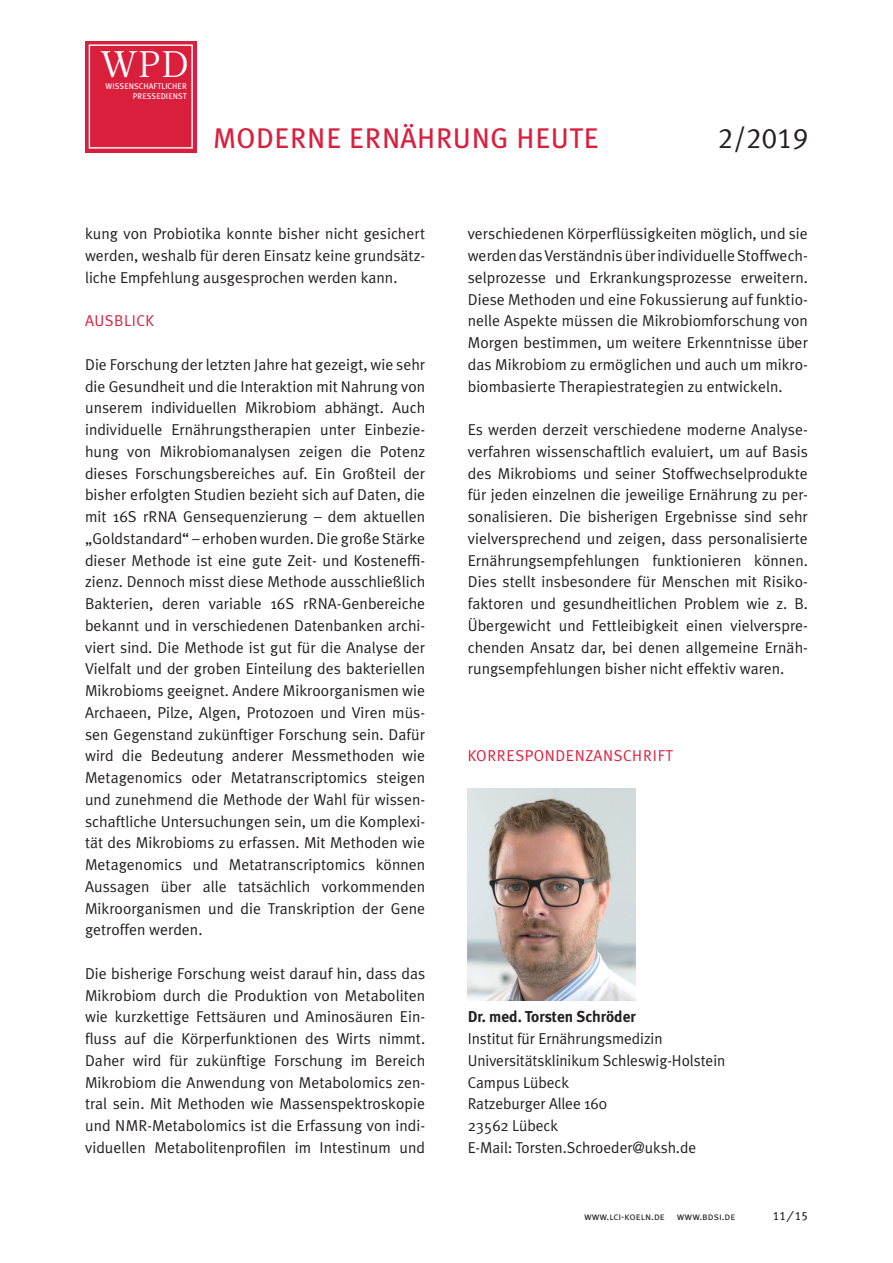
<style>
.page{position:relative;width:893px;height:1263px;background:#fff}
.page>*{position:absolute;margin:0;border:0;box-sizing:border-box;transform-origin:0 0}
.t1{font:36.9px "Leitura News Roman 1";color:#fff}
.t2{font:28.5px "Meta Plus";letter-spacing:.02em;color:#da1f3d}
.t3{font:28.5px "Meta Plus Normal Caps";color:#231f20}
.t4{font:15.75px/21.8px "Meta Plus Normal";color:#231f20;text-align:justify}
.t5{font:15.75px "Meta Plus Normal";letter-spacing:.03em;color:#da1f3d}
.t6{font:700 15.75px "Meta Plus";letter-spacing:-.005em;color:#231f20}
.t7{font:12px "Meta Plus Book Caps";color:#231f20}
.t8{font:10.5px "Meta Plus Normal Caps";color:#231f20}
.t9{font:8.25px/9.9px "Meta Plus";letter-spacing:.005em;color:#fff;text-align:right}
.s1{font-family:"Benton Sans";font-size:15px}
</style>
<div class="page">
<div style="left:85px;top:41px;width:111px;height:111px;background:#da1f3d"></div>
<div style="left:89px;top:44px;width:104px;height:105px;border:1px solid #fff"></div>
<img style="left:468px;top:788px;width:168px;height:213px">
<h1 class="t1" style="left:101px;top:42px;width:90px">WPD</h1>
<p class="t9" style="left:106px;top:81px;width:83px">WISSENSCHAFTLICHER<br>PRESSEDIENST</p>
<h2 class="t2" style="left:213px;top:122px;width:61px">MODERNE</h2>
<h2 class="t2" style="left:349px;top:122px;width:235px">ERNÄHRUNGHEUTE</h2>
<h2 class="t3" style="left:718px;top:122px;width:91px">2/2019</h2>
<p class="t4" style="left:85px;top:223px;width:342px">kung von Probiotika konnte bisher nicht gesichert werden, weshalb für deren Einsatz keine grundsätz&shy;liche Empfehlung ausgesprochen werden kann.</p>
<p class="t5" style="left:85px;top:312px;width:71px">AUSBLICK</p>
<p class="t4" style="left:85px;top:353px;width:342px">Die Forschung der letzten Jahre hat gezeigt, wie sehr die Gesundheit und die Interaktion mit Nahrung von unserem individuellen Mikrobiom abhängt. Auch individuelle Ernährungstherapien unter Einbezie&shy;hung von Mikrobiomanalysen zeigen die Potenz dieses Forschungsbereiches auf. Ein Großteil der bisher erfolgten Studien bezieht sich auf Daten, die mit 16S rRNA Gensequenzierung – dem aktuellen „Goldstandard“ – erhoben wurden. Die große Stärke dieser Methode ist eine gute Zeit- und Kosteneffi&shy;zienz. Dennoch misst diese Methode ausschließlich Bakterien, deren variable 16S rRNA-Genbereiche bekannt und in verschiedenen Datenbanken archi&shy;viert sind. Die Methode ist gut für die Analyse der Vielfalt und der groben Einteilung des bakteriellen Mikrobioms geeignet. Andere Mikroorganismen wie Archaeen, Pilze, Algen, Protozoen und Viren müs&shy;sen Gegenstand zukünftiger Forschung sein. Dafür wird die Bedeutung anderer Messmethoden wie Metagenomics oder Metatranscriptomics steigen und zunehmend die Methode der Wahl für wissen&shy;schaftliche Untersuchungen sein, um die Komplexi&shy;tät des Mikrobioms zu erfassen. Mit Methoden wie Metagenomics und Metatranscriptomics können Aussagen über alle tatsächlich vorkommenden Mikroorganismen und die Transkription der Gene getroffen werden.</p>
<p class="t4" style="left:85px;top:962px;width:342px">Die bisherige Forschung weist darauf hin, dass das Mikrobiom durch die Produktion von Metaboliten wie kurzkettige Fettsäuren und Aminosäuren Ein&shy;fluss auf die Körperfunktionen des Wirts nimmt.<br>Daher wird für zukünftige Forschung im Bereich Mikrobiom die Anwendung von Metabolomics zen&shy;tral sein. Mit Methoden wie Massenspektroskopie und NM R-Metabolomics ist die Erfassung von indi&shy;viduellen Metabolitenprofilen im Intestinum und</p>
<p class="t4" style="left:468px;top:223px;width:342px">verschiedenen Körperflüssigkeiten möglich, und sie werden das Verständnis über individuelle Stoffwech&shy;selprozesse und Erkrankungsprozesse erweitern.<br>Diese Methoden und eine Fokussierung auf funktio&shy;nelle Aspekte müssen die Mikrobiomforschung von Morgen bestimmen, um weitere Erkenntnisse über das Mikrobiom zu ermöglichen und auch um mikro&shy;biombasierte Therapiestrategien zu entwickeln.</p>
<p class="t4" style="left:468px;top:419px;width:342px">Es werden derzeit verschiedene moderne Analyse&shy;verfahren wissenschaftlich evaluiert, um auf Basis des Mikrobioms und seiner Stoffwechselprodukte für jeden einzelnen die jeweilige Ernährung zu per&shy;sonalisieren. Die bisherigen Ergebnisse sind sehr vielversprechend und zeigen, dass personalisierte Ernährungsempfehlungen funktionieren können.<br>Dies stellt insbesondere für Menschen mit Risiko&shy;faktoren und gesundheitlichen Problem wie z. B.<br>Übergewicht und Fettleibigkeit einen vielverspre&shy;chenden Ansatz dar, bei denen allgemeine Ernäh&shy;rungsempfehlungen bisher nicht effektiv waren.</p>
<p class="t5" style="left:468px;top:747px;width:19px">Korrespo</p>
<p class="t5" style="left:545px;top:747px;width:79px">ndenzanschri</p>
<p class="t5" style="left:658px;top:747px;width:14px">ft</p>
<p class="t6" style="left:468px;top:1008px;width:170px">Dr. med. Torsten Schröder</p>
<p class="t4" style="left:468px;top:1027px;width:259px;text-align:left">Institut für Ernährungsmedizin<br>Universitätsklinikum Schleswig-Holstein<br>Campus Lübeck<br>Ratzeburger Allee 160<br>23562 Lübeck<br>E-Mail: Torsten.Schroeder@uksh.de</p>
<p class="t8" style="left:584px;top:1210px;width:153px">www.lci-koeln.de www.bdsi.de</p>
<p class="t7" style="left:773px;top:1209px;width:37px">11<span class="s1">/</span>15</p>
</div>
